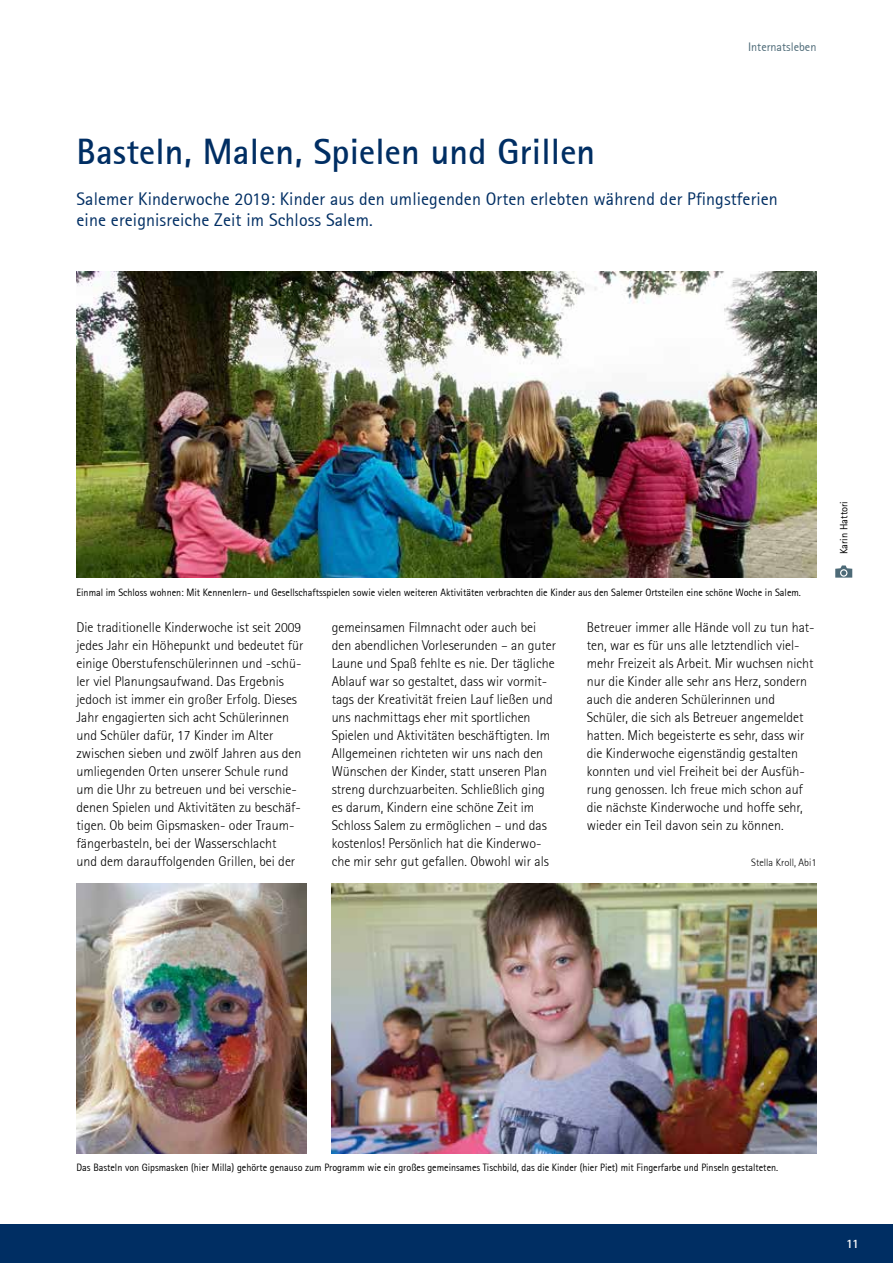
<style>
.page{position:relative;width:893px;height:1263px;background:#fff}
.page>*{position:absolute;margin:0;border:0;box-sizing:border-box;transform-origin:0 0}
.t1{font:700 36px "Rotis Sans Serif";letter-spacing:.005em;color:#002e63}
.t2{font:18px/21px "Rotis Sans Serif";letter-spacing:.005em;color:#002e63}
.t3{font:300 13.95px/18px "Rotis Sans Serif";color:#000}
.t4{font:700 12.75px "Rotis Sans Serif";color:#fff}
.t5{font:12.15px "Rotis Sans Serif";color:#4d6a77}
.t6{font:10.5px "Rotis Sans Serif";color:#000;scale:.96 1}
.t7{font:300 10.5px "Rotis Sans Serif";color:#000}
.t8{font:10.5px "Rotis Sans Serif";color:#000}
</style>
<div class="page">
<div style="left:0;top:1225px;width:893px;height:38px;background:#002e63"></div>
<img style="left:77px;top:271px;width:739px;height:307px">
<svg style="left:835px;top:565px;width:17px;height:13px"></svg>
<img style="left:77px;top:884px;width:229px;height:270px">
<img style="left:332px;top:884px;width:484px;height:270px">
<p class="t5" style="left:748px;top:40px;width:70px">Internatsleben</p>
<h1 class="t1" style="left:77px;top:129px;width:520px">Basteln, Malen, Spielen und Grillen</h1>
<p class="t2" style="left:77px;top:188px;width:703px">Salemer Kinderwoche 2019: Kinder aus den umliegenden Orten erlebten während der Pfingstferien eine ereignisreiche Zeit im Schloss Salem.</p>
<p class="t6" style="left:77px;top:586px;width:756px">Einmal im Schloss wohnen: Mit Kennenlern- und Gesellschaftsspielen sowie vielen weiteren Aktivitäten verbrachten die Kinder aus den Salemer Ortsteilen eine schöne Woche in Salem.</p>
<p class="t3" style="left:77px;top:618px;width:229px">Die traditionelle Kinderwoche ist seit 2009 jedes Jahr ein Höhepunkt und bedeutet für einige Oberstufenschülerinnen und -schü&shy;ler viel Planungsaufwand. Das Ergebnis jedoch ist immer ein großer Erfolg. Dieses Jahr engagierten sich acht Schülerinnen und Schüler dafür, 17 Kinder im Alter zwischen sieben und zwölf Jahren aus den umliegenden Orten unserer Schule rund um die Uhr zu betreuen und bei verschie&shy;denen Spielen und Aktivitäten zu beschäf&shy;tigen. Ob beim Gipsmasken- oder Traum&shy;fängerbasteln, bei der Wasserschlacht<br>und dem darauffolgenden Grillen, bei der</p>
<p class="t3" style="left:332px;top:618px;width:226px">gemeinsamen Filmnacht oder auch bei den abendlichen Vorleserunden – an guter Laune und Spaß fehlte es nie. Der tägliche Ablauf war so gestaltet, dass wir vormit&shy;tags der Kreativität freien Lauf ließen und uns nachmittags eher mit sportlichen Spielen und Aktivitäten beschäftigten. Im Allgemeinen richteten wir uns nach den Wünschen der Kinder, statt unseren Plan streng durchzuarbeiten. Schließlich ging es darum, Kindern eine schöne Zeit im Schloss Salem zu ermöglichen – und das kostenlos! Persönlich hat die Kinderwo&shy;che mir sehr gut gefallen. Obwohl wir als</p>
<p class="t3" style="left:587px;top:618px;width:229px">Betreuer immer alle Hände voll zu tun hat&shy;ten, war es für uns alle letztendlich viel&shy;mehr Freizeit als Arbeit. Mir wuchsen nicht nur die Kinder alle sehr ans Herz, sondern auch die anderen Schülerinnen und Schüler, die sich als Betreuer angemeldet hatten. Mich begeisterte es sehr, dass wir die Kinderwoche eigenständig gestalten konnten und viel Freiheit bei der Ausfüh&shy;rung genossen. Ich freue mich schon auf die nächste Kinderwoche und hoffe sehr, wieder ein Teil davon sein zu können.</p>
<p class="t7" style="left:751px;top:856px;width:67px">Stella Kroll, Abi1</p>
<p class="t8" style="left:838px;top:554px;width:55px;rotate:-90deg">Karin Hattori</p>
<p class="t6" style="left:77px;top:1162px;width:732px">Das Basteln von Gipsmasken (hier Milla) gehörte genauso zum Programm wie ein großes gemeinsames Tischbild, das die Kinder (hier Piet) mit Fingerfarbe und Pinseln gestalteten.</p>
<p class="t4" style="left:846px;top:1236px;width:14px">11</p>
</div>
